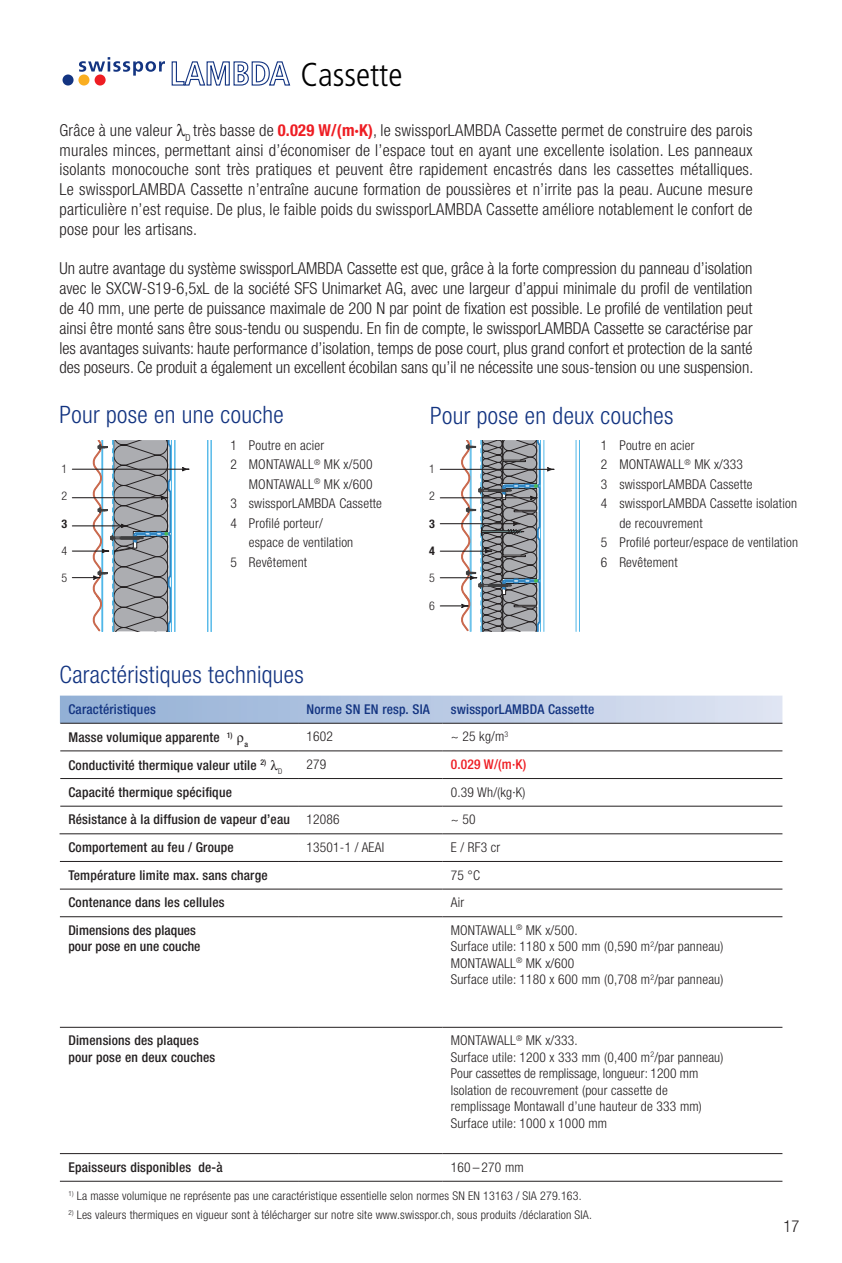
<style>
.page{position:relative;width:842px;height:1263px;background:#fff}
.page>*{position:absolute;margin:0;border:0;box-sizing:border-box;transform-origin:0 0}
.t1{font:300 condensed 33.15px "Frutiger LT Std";color:#000}
.t2{font:300 condensed 24px "Helvetica Neue LT Std";letter-spacing:.015em;color:#133481}
.t3{font:300 condensed 16.5px/19.8px "Helvetica Neue LT Std";color:#231f20;text-align:justify}
.t4{font:300 condensed 13.5px/19.5px "Helvetica Neue LT Std";letter-spacing:.015em;color:#231f20}
.t5{font:500 condensed 13.5px/16.5px "Helvetica Neue LT Std";letter-spacing:.015em;color:#231f20}
.t6{font:500 condensed 13.5px "Helvetica Neue LT Std";letter-spacing:.015em;color:#133481}
.t7{font:500 condensed 13.5px "Helvetica Neue LT Std";color:#ee1d23}
.t8{font:300 condensed 12px "Helvetica Neue LT Std";letter-spacing:.015em;color:#231f20}
.t9{font:700 condensed 12px "Helvetica Neue LT Std";color:#231f20}
.t10{font:500 condensed 7.8px "Helvetica Neue LT Std";color:#231f20}
.t11{font:300 condensed 7.8px "Helvetica Neue LT Std";color:#231f20}
.s1{font-weight:700;color:#ee1d23}
.s2{font-weight:300}
</style>
<div class="page">
<hr style="left:576px;top:440px;width:1px;height:191px;background:#50b7e8">
<hr style="left:579px;top:440px;width:1px;height:191px;background:#50b7e8">
<svg style="left:440px;top:440px;width:114px;height:192px"></svg>
<hr style="left:207px;top:440px;width:1px;height:191px;background:#50b7e8">
<hr style="left:211px;top:440px;width:1px;height:191px;background:#50b7e8">
<svg style="left:72px;top:440px;width:117px;height:192px"></svg>
<svg style="left:171px;top:61px;width:120px;height:25px"></svg>
<svg style="left:79px;top:57px;width:86px;height:19px"></svg>
<div style="left:63px;top:74px;width:11px;height:12px;background:#133481;border-radius:50%"></div>
<div style="left:78px;top:74px;width:11px;height:12px;background:#faae21;border-radius:50%"></div>
<div style="left:95px;top:74px;width:11px;height:12px;background:#ee1d23;border-radius:50%"></div>
<svg style="left:60px;top:696px;width:722px;height:27px;background:#b6c7e1"></svg>
<hr style="left:60px;top:723px;width:238px;height:1px;background:#231f20">
<hr style="left:298px;top:723px;width:144px;height:1px;background:#231f20">
<hr style="left:442px;top:723px;width:340px;height:1px;background:#231f20">
<hr style="left:60px;top:751px;width:238px;height:1px;background:#231f20">
<hr style="left:298px;top:751px;width:144px;height:1px;background:#231f20">
<hr style="left:442px;top:751px;width:340px;height:1px;background:#231f20">
<hr style="left:60px;top:778px;width:238px;height:1px;background:#231f20">
<hr style="left:298px;top:778px;width:144px;height:1px;background:#231f20">
<hr style="left:442px;top:778px;width:340px;height:1px;background:#231f20">
<hr style="left:60px;top:833px;width:238px;height:1px;background:#231f20">
<hr style="left:298px;top:833px;width:144px;height:1px;background:#231f20">
<hr style="left:442px;top:833px;width:340px;height:1px;background:#231f20">
<hr style="left:60px;top:861px;width:238px;height:1px;background:#231f20">
<hr style="left:298px;top:861px;width:144px;height:1px;background:#231f20">
<hr style="left:442px;top:861px;width:340px;height:1px;background:#231f20">
<hr style="left:60px;top:889px;width:238px;height:1px;background:#231f20">
<hr style="left:298px;top:889px;width:144px;height:1px;background:#231f20">
<hr style="left:442px;top:889px;width:340px;height:1px;background:#231f20">
<hr style="left:60px;top:916px;width:238px;height:1px;background:#231f20">
<hr style="left:298px;top:916px;width:144px;height:1px;background:#231f20">
<hr style="left:442px;top:916px;width:340px;height:1px;background:#231f20">
<hr style="left:60px;top:1027px;width:238px;height:1px;background:#231f20">
<hr style="left:298px;top:1027px;width:144px;height:1px;background:#231f20">
<hr style="left:442px;top:1027px;width:340px;height:1px;background:#231f20">
<hr style="left:60px;top:1153px;width:238px;height:1px;background:#231f20">
<hr style="left:298px;top:1153px;width:144px;height:1px;background:#231f20">
<hr style="left:442px;top:1153px;width:340px;height:1px;background:#231f20">
<hr style="left:60px;top:806px;width:238px;height:1px;background:#231f20">
<hr style="left:298px;top:806px;width:144px;height:1px;background:#231f20">
<hr style="left:442px;top:806px;width:340px;height:1px;background:#231f20">
<hr style="left:60px;top:1181px;width:238px;height:1px;background:#231f20">
<hr style="left:298px;top:1181px;width:144px;height:1px;background:#231f20">
<hr style="left:442px;top:1181px;width:340px;height:1px;background:#231f20">
<h1 class="t1" style="left:300px;top:55px;width:104px">Cassette</h1>
<p class="t3" style="left:60px;top:120px;width:695px">Grâce à une valeur <sub>D</sub> très basse de <span class="s1">0.029 W/(m·K)</span>, le swissporLAMBDA Cassette permet de construire des parois murales minces, permettant ainsi d’économiser de l’espace tout en ayant une excellente isolation. Les panneaux isolants monocouche sont très pratiques et peuvent être rapidement encastrés dans les cassettes métalliques.<br>Le swissporLAMBDA Cassette n’entraîne aucune formation de poussières et n’irrite pas la peau. Aucune mesure particulière n’est requise. De plus, le faible poids du swissporLAMBDA Cassette améliore notablement le confort de pose pour les artisans.</p>
<p class="t3" style="left:60px;top:259px;width:695px">Un autre avantage du système swissporLAMBDA Cassette est que, grâce à la forte compression du panneau d’isolation avec le SXCW-S19-6,5xL de la société SFS Unimarket AG, avec une largeur d’appui minimale du profil de ventilation de 40 mm, une perte de puissance maximale de 200 N par point de fixation est possible. Le profilé de ventilation peut ainsi être monté sans être sous-tendu ou suspendu. En fin de compte, le swissporLAMBDA Cassette se caractérise par les avantages suivants: haute performance d’isolation, temps de pose court, plus grand confort et protection de la santé des poseurs. Ce produit a également un excellent écobilan sans qu’il ne nécessite une sous-tension ou une suspension.</p>
<h2 class="t2" style="left:60px;top:401px;width:226px">Pour pose en une couche</h2>
<h2 class="t2" style="left:430px;top:402px;width:245px">Pour pose en deux couches</h2>
<p class="t8" style="left:61px;top:462px;width:7px">1</p>
<p class="t8" style="left:61px;top:489px;width:7px">2</p>
<p class="t9" style="left:61px;top:516px;width:7px">3</p>
<p class="t8" style="left:61px;top:544px;width:7px">4</p>
<p class="t8" style="left:61px;top:571px;width:7px">5</p>
<p class="t4" style="left:230px;top:435px;width:8px">1<br>2</p>
<p class="t4" style="left:230px;top:494px;width:8px">3<br>4</p>
<p class="t4" style="left:230px;top:552px;width:8px">5</p>
<p class="t4" style="left:249px;top:435px;width:135px">Poutre en acier<br>MONTAWALL<sup>®</sup> MK x/500<br>MONTAWALL<sup>®</sup> MK x/600 swissporLAMBDA Cassette<br>Profilé porteur/<br>espace de ventilation<br>Revêtement</p>
<p class="t4" style="left:601px;top:435px;width:8px;text-align:justify">1<br>2<br>3<br>4</p>
<p class="t8" style="left:429px;top:462px;width:7px">1</p>
<p class="t8" style="left:429px;top:489px;width:7px">2</p>
<p class="t9" style="left:429px;top:516px;width:7px">3</p>
<p class="t9" style="left:429px;top:543px;width:7px">4</p>
<p class="t8" style="left:429px;top:571px;width:7px">5</p>
<p class="t8" style="left:429px;top:599px;width:7px">6</p>
<p class="t4" style="left:601px;top:533px;width:8px">5<br>6</p>
<p class="t4" style="left:619px;top:435px;width:180px">Poutre en acier<br>MONTAWALL<sup>®</sup> MK x/333 swissporLAMBDA Cassette swissporLAMBDA Cassette isolation de recouvrement<br>Profilé porteur/espace de ventilation<br>Revêtement</p>
<h2 class="t2" style="left:60px;top:661px;width:246px">Caractéristiques techniques</h2>
<p class="t6" style="left:68px;top:701px;width:89px">Caractéristiques</p>
<p class="t6" style="left:307px;top:701px;width:125px">Norme SN EN resp. SIA</p>
<p class="t6" style="left:451px;top:701px;width:145px">swissporLAMBDA Cassette</p>
<p class="t5" style="left:68px;top:729px;width:166px">Masse volumique apparente <sup>1)</sup></p>
<p class="t10" style="left:244px;top:739px;width:5px">a</p>
<p class="t4" style="left:307px;top:727px;width:28px">1602</p>
<p class="t4" style="left:451px;top:727px;width:59px">~ 25 kg/m<sup>3</sup></p>
<p class="t5" style="left:68px;top:757px;width:199px">Conductivité thermique valeur utile <sup>2)</sup></p>
<p class="t11" style="left:278px;top:767px;width:6px">D</p>
<p class="t4" style="left:307px;top:754px;width:21px">279</p>
<p class="t7" style="left:451px;top:756px;width:77px">0.029 W/(m·K)</p>
<p class="t5" style="left:68px;top:783px;width:165px">Capacité thermique spécifique</p>
<p class="t4" style="left:451px;top:782px;width:76px">0.39 Wh/(kg·K)</p>
<p class="t5" style="left:68px;top:811px;width:273px">Résistance à la diffusion de vapeur d’eau <span class="s2">12086</span></p>
<p class="t4" style="left:451px;top:810px;width:26px">~ 50</p>
<p class="t5" style="left:68px;top:839px;width:167px">Comportement au feu / Groupe</p>
<p class="t4" style="left:307px;top:837px;width:79px">13501-1 / AEAI</p>
<p class="t4" style="left:451px;top:837px;width:51px">E / RF3 cr</p>
<p class="t5" style="left:68px;top:866px;width:201px">Température limite max. sans charge</p>
<p class="t4" style="left:451px;top:865px;width:31px">75 °C</p>
<p class="t5" style="left:68px;top:894px;width:158px">Contenance dans les cellules</p>
<p class="t4" style="left:451px;top:892px;width:15px">Air</p>
<p class="t5" style="left:68px;top:922px;width:134px">Dimensions des plaques pour pose en une couche</p>
<p class="t4" style="left:451px;top:922px;width:274px;line-height:16.5px">MONTAWALL<sup>®</sup> MK x/500.<br>Surface utile: 1180 x 500 mm (0,590 m<sup>2</sup>/par panneau)<br>MONTAWALL<sup>®</sup> MK x/600<br>Surface utile: 1180 x 600 mm (0,708 m<sup>2</sup>/par panneau)</p>
<p class="t5" style="left:68px;top:1032px;width:148px">Dimensions des plaques pour pose en deux couches</p>
<p class="t4" style="left:451px;top:1032px;width:274px;line-height:16.5px">MONTAWALL<sup>®</sup> MK x/333.<br>Surface utile: 1200 x 333 mm (0,400 m<sup>2</sup>/par panneau)<br>Pour cassettes de remplissage, longueur: 1200 mm Isolation de recouvrement (pour cassette de remplissage Montawall d’une hauteur de 333 mm)<br>Surface utile: 1000 x 1000 mm</p>
<p class="t5" style="left:68px;top:1158px;width:156px">Epaisseurs disponibles de-à</p>
<p class="t4" style="left:451px;top:1157px;width:74px">160 – 270 mm</p>
<p class="t8" style="left:69px;top:1189px;width:515px"><sup>1)</sup> La masse volumique ne représente pas une caractéristique essentielle selon normes SN EN 13163 / SIA 279.163.</p>
<p class="t8" style="left:69px;top:1207px;width:525px"><sup>2)</sup> Les valeurs thermiques en vigueur sont à télécharger sur notre site www.swisspor.ch, sous produits /déclaration SIA.</p>
<p class="t3" style="left:784px;top:1216px;width:17px">17</p>
</div>
